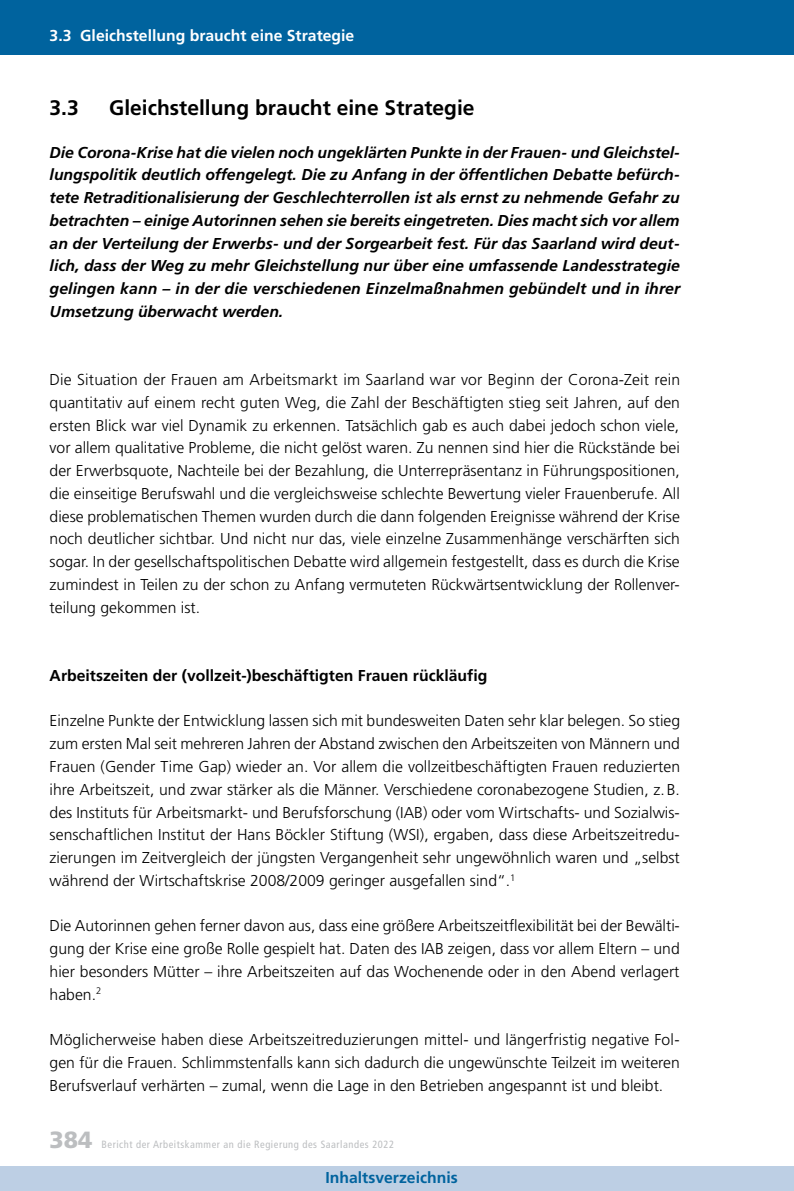
<style>
.page{position:relative;width:794px;height:1191px;background:#fff}
.page>*{position:absolute;margin:0;border:0;box-sizing:border-box;transform-origin:0 0}
.t1{font:900 23.45px "Frutiger";color:#bcbec0}
._02_Subline_Unterthe{font:700 21px "Frutiger";color:#000}
._04_Grundtext{font:300 15.75px/22.8px "Frutiger";color:#000;text-align:justify}
._05_Zwischenüberschr{font:300 15.75px/22.8px "Frutiger";color:#000;text-align:justify}
._03_Vorspanntext{font:italic 700 15.75px/22.8px "Frutiger";color:#000;text-align:justify}
._05_Zwischenüberschr-2{font:700 15.75px "Frutiger";color:#000}
.t2{font:700 15.75px "Frutiger";color:#fff}
.t3{font:700 15.75px "Frutiger";color:#00639e}
.t4{font:condensed 10.5px "Frutiger";letter-spacing:.05em;color:#bcbec0}
</style>
<div class="page">
<div style="left:0;top:0;width:794px;height:55px;background:#00639e"></div>
<div style="left:0;top:1166px;width:794px;height:25px;background:#bdcfe4"></div>
<p class="t2" style="left:50px;top:26px;width:306px">3.3 Gleichstellung braucht eine Strategie</p>
<p class="_02_Subline_Unterthe" style="left:50px;top:95px;width:31px">3.3</p>
<p class="_02_Subline_Unterthe" style="left:109px;top:95px;width:367px">Gleichstellung braucht eine Strategie</p>
<p class="_03_Vorspanntext" style="left:50px;top:141px;width:632px">Die Corona-Krise hat die vielen noch ungeklärten Punkte in der Frauen- und Gleichstel&shy;lungspolitik deutlich offengelegt. Die zu Anfang in der öffentlichen Debatte befürch&shy;tete Retraditionalisierung der Geschlechterrollen ist als ernst zu nehmende Gefahr zu betrachten – einige Autorinnen sehen sie bereits eingetreten. Dies macht sich vor allem an der Verteilung der Erwerbs- und der Sorgearbeit fest. Für das Saarland wird deut&shy;lich, dass der Weg zu mehr Gleichstellung nur über eine umfassende Landesstrategie gelingen kann – in der die verschiedenen Einzelmaßnahmen gebündelt und in ihrer Umsetzung überwacht werden.</p>
<p class="_04_Grundtext" style="left:50px;top:368px;width:632px">Die Situation der Frauen am Arbeitsmarkt im Saarland war vor Beginn der Corona-Zeit rein quantitativ auf einem recht guten Weg, die Zahl der Beschäftigten stieg seit Jahren, auf den ersten Blick war viel Dynamik zu erkennen. Tatsächlich gab es auch dabei jedoch schon viele, vor allem qualitative Probleme, die nicht gelöst waren. Zu nennen sind hier die Rückstände bei der Erwerbsquote, Nachteile bei der Bezahlung, die Unterrepräsentanz in Führungspositionen, die einseitige Berufswahl und die vergleichsweise schlechte Bewertung vieler Frauenberufe. All diese problematischen Themen wurden durch die dann folgenden Ereignisse während der Krise noch deutlicher sichtbar. Und nicht nur das, viele einzelne Zusammenhänge verschärften sich sogar. In der gesellschaftspolitischen Debatte wird allgemein festgestellt, dass es durch die Krise zumindest in Teilen zu der schon zu Anfang vermuteten Rückwärtsentwicklung der Rollenver&shy;teilung gekommen ist.</p>
<p class="_05_Zwischenüberschr-2" style="left:50px;top:666px;width:439px">Arbeitszeiten der (vollzeit-)beschäftigten Frauen rückläufig</p>
<p class="_05_Zwischenüberschr" style="left:50px;top:710px;width:632px">Einzelne Punkte der Entwicklung lassen sich mit bundesweiten Daten sehr klar belegen. So stieg zum ersten Mal seit mehreren Jahren der Abstand zwischen den Arbeitszeiten von Männern und Frauen (Gender Time Gap) wieder an. Vor allem die vollzeitbeschäftigten Frauen reduzierten ihre Arbeitszeit, und zwar stärker als die Männer. Verschiedene coronabezogene Studien, z.B. des Instituts für Arbeitsmarkt- und Berufsforschung (IAB) oder vom Wirtschafts- und Sozialwis&shy;senschaftlichen Institut der Hans Böckler Stiftung (WSI), ergaben, dass diese Arbeitszeitredu&shy;zierungen im Zeitvergleich der jüngsten Vergangenheit sehr ungewöhnlich waren und „selbst während der Wirtschaftskrise 2008/2009 geringer ausgefallen sind“.<sup>1</sup></p>
<p class="_05_Zwischenüberschr" style="left:50px;top:914px;width:631px">Die Autorinnen gehen ferner davon aus, dass eine größere Arbeitszeitflexibilität bei der Bewälti&shy;gung der Krise eine große Rolle gespielt hat. Daten des IAB zeigen, dass vor allem Eltern – und hier besonders Mütter – ihre Arbeitszeiten auf das Wochenende oder in den Abend verlagert haben.<sup>2</sup></p>
<p class="_04_Grundtext" style="left:50px;top:1028px;width:631px">Möglicherweise haben diese Arbeitszeitreduzierungen mittel- und längerfristig negative Fol&shy;gen für die Frauen. Schlimmstenfalls kann sich dadurch die ungewünschte Teilzeit im weiteren Berufsverlauf verhärten – zumal, wenn die Lage in den Betrieben angespannt ist und bleibt.</p>
<h1 class="t1" style="left:49px;top:1125px;width:44px">384</h1>
<p class="t4" style="left:102px;top:1137px;width:294px">Bericht der Arbeitskammer an die Regierung des Saarlandes 2022</p>
<p class="t3" style="left:325px;top:1168px;width:134px">Inhaltsverzeichnis</p>
</div>
